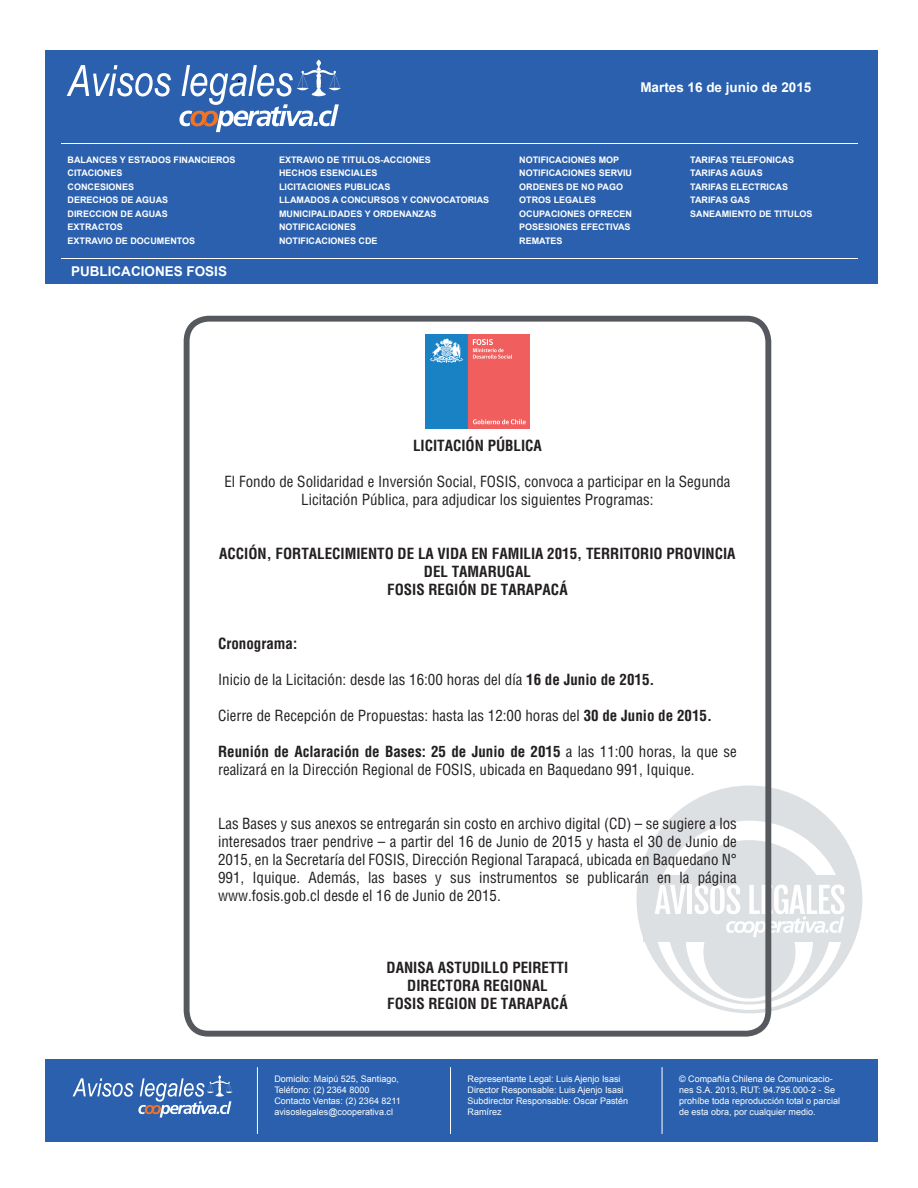
<style>
.page{position:relative;width:918px;height:1188px;background:#fff}
.page>*{position:absolute;margin:0;border:0;box-sizing:border-box;transform-origin:0 0}
.t1{font:condensed 15px/18px "Helvetica";color:#231f20;text-align:center}
.t2{font:700 condensed 15px/18px "Helvetica";color:#231f20;text-align:center}
.t3{font:700 13.5px "Arial";color:#fff}
.t4{font:700 9px/13.5px "Arial";color:#fff}
.t5{font:9px/10.8px "Arial";color:#fff}
.s1{font-weight:700}
</style>
<div class="page">
<svg style="left:636px;top:785px;width:227px;height:228px"></svg>
<div style="left:654px;top:821px;width:191px;height:189px;background:#fff;border-radius:50%"></div>
<div style="left:667px;top:840px;width:164px;height:165px;background:#dde0e2;border-radius:50%"></div>
<div style="left:686px;top:876px;width:127px;height:126px;background:#fff;border-radius:50%"></div>
<div style="left:703px;top:905px;width:93px;height:93px;background:#dde0e2;border-radius:50%"></div>
<div style="left:644px;top:875px;width:209px;height:67px;background:#dde0e2"></div>
<svg style="left:655px;top:885px;width:31px;height:29px"></svg>
<div style="left:687px;top:885px;width:5px;height:29px;background:#fff"></div>
<svg style="left:695px;top:885px;width:150px;height:52px"></svg>
<div style="left:46px;top:50px;width:832px;height:234px;background:#2a60ad"></div>
<div style="left:46px;top:1060px;width:832px;height:82px;background:#2a60ad"></div>
<hr style="left:450px;top:1067px;width:1px;height:67px;background:#fff">
<hr style="left:662px;top:1067px;width:1px;height:67px;background:#fff">
<hr style="left:257px;top:1067px;width:1px;height:67px;background:#fff">
<hr style="left:61px;top:143px;width:797px;height:1px;background:#fff">
<hr style="left:61px;top:258px;width:797px;height:1px;background:#fff">
<svg style="left:67px;top:65px;width:104px;height:31px"></svg>
<svg style="left:73px;top:1075px;width:160px;height:43px"></svg>
<div style="left:184px;top:316px;width:587px;height:721px;border:6px solid #55585d;border-radius:22px"></div>
<svg style="left:179px;top:59px;width:162px;height:73px"></svg>
<img style="left:426px;top:334px;width:103px;height:95px">
<p class="t3" style="left:640px;top:78px;width:173px">Martes 16 de junio de 2015</p>
<p class="t4" style="left:68px;top:153px;width:170px">BALANCES Y ESTADOS FINANCIEROS<br>CITACIONES<br>CONCESIONES<br>DERECHOS DE AGUAS<br>DIRECCION DE AGUAS<br>EXTRACTOS<br>EXTRAVIO DE DOCUMENTOS</p>
<p class="t4" style="left:279px;top:153px;width:212px">EXTRAVIO DE TITULOS-ACCIONES<br>HECHOS ESENCIALES<br>LICITACIONES PUBLICAS<br>LLAMADOS A CONCURSOS Y CONVOCATORIAS<br>MUNICIPALIDADES Y ORDENANZAS<br>NOTIFICACIONES<br>NOTIFICACIONES CDE</p>
<p class="t4" style="left:519px;top:153px;width:114px">NOTIFICACIONES MOP<br>NOTIFICACIONES SERVIU<br>ORDENES DE NO PAGO<br>OTROS LEGALES<br>OCUPACIONES OFRECEN<br>POSESIONES EFECTIVAS<br>REMATES</p>
<p class="t4" style="left:690px;top:153px;width:124px">TARIFAS TELEFONICAS<br>TARIFAS AGUAS<br>TARIFAS ELECTRICAS<br>TARIFAS GAS<br>SANEAMIENTO DE TITULOS</p>
<p class="t3" style="left:71px;top:262px;width:158px">PUBLICACIONES FOSIS</p>
<p class="t2" style="left:413px;top:437px;width:130px">LICITACIÓN PÚBLICA</p>
<p class="t1" style="left:224px;top:473px;width:508px">El Fondo de Solidaridad e Inversión Social, FOSIS, convoca a participar en la Segunda<br>Licitación Pública, para adjudicar los siguientes Programas:</p>
<p class="t2" style="left:219px;top:545px;width:518px">ACCIÓN, FORTALECIMIENTO DE LA VIDA EN FAMILIA 2015, TERRITORIO PROVINCIA<br>DEL TAMARUGAL<br>FOSIS REGIÓN DE TARAPACÁ</p>
<p class="t2" style="left:218px;top:635px;width:81px">Cronograma:</p>
<p class="t1" style="left:218px;top:671px;width:438px">Inicio de la Licitación: desde las 16:00 horas del día <span class="s1">16 de Junio de 2015.</span></p>
<p class="t1" style="left:218px;top:707px;width:496px">Cierre de Recepción de Propuestas: hasta las 12:00 horas del <span class="s1">30 de Junio de 2015.</span></p>
<p class="t1" style="left:218px;top:743px;width:520px;text-align:left"><span class="s1">Reunión de Aclaración de Bases: 25 de Junio de 2015</span> a las 11:00 horas, la que se realizará en la Dirección Regional de FOSIS, ubicada en Baquedano 991, Iquique.</p>
<p class="t1" style="left:218px;top:815px;width:520px;text-align:justify">Las Bases y sus anexos se entregarán sin costo en archivo digital (CD) – se sugiere a los interesados traer pendrive – a partir del 16 de Junio de 2015 y hasta el 30 de Junio de 2015, en la Secretaría del FOSIS, Dirección Regional Tarapacá, ubicada en Baquedano N° 991, Iquique. Además, las bases y sus instrumentos se publicarán en la página www.fosis.gob.cl desde el 16 de Junio de 2015.</p>
<p class="t2" style="left:387px;top:959px;width:183px">DANISA ASTUDILLO PEIRETTI<br>DIRECTORA REGIONAL<br>FOSIS REGION DE TARAPACÁ</p>
<p class="t5" style="left:274px;top:1074px;width:128px">Domicilo: Maipú 525, Santiago,<br>Teléfono: (2) 2364 8000<br>Contacto Ventas: (2) 2364 8211 avisoslegales@cooperativa.cl</p>
<p class="t5" style="left:468px;top:1074px;width:162px">Representante Legal: Luis Ajenjo Isasi<br>Director Responsable: Luis Ajenjo Isasi<br>Subdirector Responsable: Oscar Pastén<br>Ramírez</p>
<p class="t5" style="left:679px;top:1074px;width:163px">© Compañía Chilena de Comunicacio&shy;nes S.A. 2013, RUT: 94.795.000-2 - Se prohíbe toda reproducción total o parcial de esta obra, por cualquier medio.</p>
</div>
